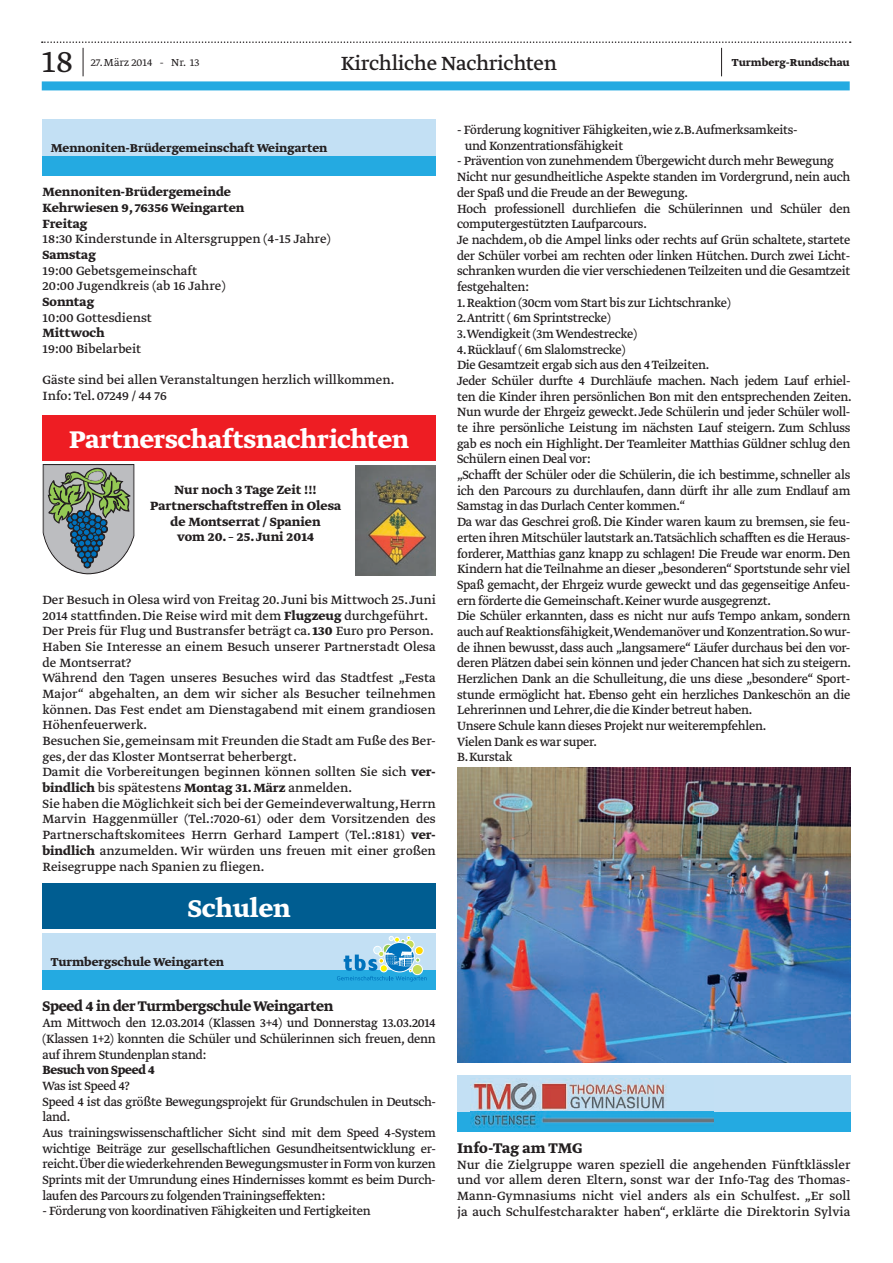
<style>
.page{position:relative;width:893px;height:1263px;background:#fff}
.page>*{position:absolute;margin:0;border:0;box-sizing:border-box;transform-origin:0 0}
.t1{font:300 36px "Greta Text Std";color:#231f20}
.t2{font:700 28.65px "Greta Text Std";color:#fff}
.t3{font:700 28.5px "Greta Text Std";letter-spacing:-.01em;color:#fff}
.t4{font:22.5px "Greta Text Std";letter-spacing:-.015em;color:#231f20}
.t5{font:16.5px "Greta Text Std Bold Min";letter-spacing:-.02em;color:#231f20;scale:.96 1}
.t6{font:16.5px "Greta Text Std Bold Min";color:#231f20}
.t7{font:14.1px/15.8px "Greta Text Std";letter-spacing:-.02em;color:#231f20;scale:.96 1}
.t8{font:14.1px/15.8px "Greta Text Std";color:#231f20}
.t9{font:14.1px/15.8px "Greta Text Std";letter-spacing:-.02em;color:#231f20;text-align:justify}
.t10{font:700 14.1px/15.8px "Greta Text Std";color:#231f20}
.t11{font:700 14.1px "Greta Text Std";letter-spacing:-.02em;color:#231f20;scale:.96 1}
.t12{font:700 13.5px "Greta Text Std";color:#231f20}
.t13{font:700 12px "Greta Text Std";color:#231f20}
.t14{font:300 12px "Greta Text Std";color:#231f20}
.s1{font-weight:700}
</style>
<div class="page">
<div style="left:42px;top:81px;width:808px;height:9px;background:#24aae1"></div>
<svg style="left:42px;top:41px;width:809px;height:35px"></svg>
<div style="left:43px;top:119px;width:393px;height:57px;background:#c3e0f4"></div>
<div style="left:43px;top:156px;width:393px;height:20px;background:#24aae1"></div>
<div style="left:457px;top:1074px;width:393px;height:57px;background:#c3e0f4"></div>
<div style="left:457px;top:1111px;width:393px;height:20px;background:#24aae1"></div>
<img style="left:471px;top:1079px;width:242px;height:48px">
<div style="left:43px;top:933px;width:393px;height:57px;background:#c3e0f4"></div>
<div style="left:43px;top:970px;width:393px;height:20px;background:#24aae1"></div>
<svg style="left:337px;top:936px;width:90px;height:45px"></svg>
<div style="left:43px;top:884px;width:393px;height:45px;background:#005d91"></div>
<div style="left:43px;top:415px;width:393px;height:45px;background:#ee1d23"></div>
<svg style="left:42px;top:464px;width:93px;height:111px;background:#909f97"></svg>
<img style="left:355px;top:465px;width:81px;height:110px">
<img style="left:457px;top:768px;width:393px;height:295px">
<h1 class="t1" style="left:42px;top:41px;width:33px">18</h1>
<p class="t14" style="left:91px;top:56px;width:110px">27. März 2014 - Nr. 13</p>
<h3 class="t4" style="left:341px;top:54px;width:217px">Kirchliche Nachrichten</h3>
<p class="t13" style="left:732px;top:58px;width:119px">Turmberg-Rundschau</p>
<p class="t12" style="left:51px;top:142px;width:278px">Mennoniten-Brüdergemeinschaft Weingarten</p>
<p class="t10" style="left:43px;top:185px;width:204px">Mennoniten-Brü dergemeinde<br>Kehrwiesen 9, 76356 Weingarten<br>Freitag</p>
<p class="t8" style="left:43px;top:232px;width:290px">18:30 Kinderstunde in Altersgruppen (4-15 Jahre)</p>
<p class="t10" style="left:43px;top:248px;width:55px">Samstag</p>
<p class="t8" style="left:43px;top:263px;width:184px">19:00 Gebetsgemeinschaft<br>20:00 Jugendkreis (ab 16 Jahre)</p>
<p class="t10" style="left:43px;top:295px;width:53px">Sonntag</p>
<p class="t8" style="left:43px;top:310px;width:111px">10:00 Gottesdienst</p>
<p class="t10" style="left:43px;top:326px;width:64px">Mittwoch</p>
<p class="t8" style="left:43px;top:342px;width:100px">19:00 Bibelarbeit</p>
<p class="t8" style="left:43px;top:373px;width:353px">Gäste sind bei allen Veranstaltungen herzlich willkommen.<br>Info: Tel. 07249 / 44 76</p>
<h3 class="t3" style="left:69px;top:428px;width:341px">Partnerschaftsnachrichten</h3>
<p class="t10" style="left:150px;top:483px;width:192px;text-align:center">Nur noch 3 Tage Zeit !!!<br>Partnerschaftstreffen in Olesa de Montserrat / Spanien<br>vom 20. – 25. Juni 2014</p>
<p class="t8" style="left:43px;top:592px;width:395px">Der Besuch in Olesa wird von Freitag 20. Juni bis Mittwoch 25. Juni 2014 stattfinden. Die Reise wird mit dem <span class="s1">Flugzeug</span> durchgefü hrt.<br>Der Preis fü r Flug und Bustransfer beträgt ca. <span class="s1">130</span> Euro pro Person.<br>Haben Sie Interesse an einem Besuch unserer Partnerstadt Olesa de Montserrat?<br>Während den Tagen unseres Besuches wird das Stadtfest „Festa Major“ abgehalten, an dem wir sicher als Besucher teilnehmen können. Das Fest endet am Dienstagabend mit einem grandiosen Höhenfeuerwerk.<br>Besuchen Sie, gemeinsam mit Freunden die Stadt am Fuße des Ber&shy;ges, der das Kloster Montserrat beherbergt.<br>Damit die Vorbereitungen beginnen können sollten Sie sich <span class="s1">ver&shy;bindlich</span> bis spätestens <span class="s1">Montag 31. März</span> anmelden.<br>Sie haben die Möglichkeit sich bei der Gemeindeverwaltung, Herrn Marvin Haggenmü ller (Tel.:7020-61) oder dem Vorsitzenden des Partnerschaftskomitees Herrn Gerhard Lampert (Tel.:8181) <span class="s1">ver&shy;bindlich</span> anzumelden. Wir wü rden uns freuen mit einer großen Reisegruppe nach Spanien zu fliegen.</p>
<h2 class="t2" style="left:188px;top:896px;width:104px">Schulen</h2>
<p class="t12" style="left:51px;top:956px;width:175px">Turmbergschule Weingarten</p>
<p class="t5" style="left:43px;top:997px;width:305px">Speed 4 in der Turmbergschule Weingarten</p>
<p class="t7" style="left:43px;top:1016px;width:411px;text-align:justify">Am Mittwoch den 12.03.2014 (Klassen 3+4) und Donnerstag 13.03.2014 (Klassen 1+2) konnten die Schü ler und Schü lerinnen sich freuen, denn auf ihrem Stundenplan stand:</p>
<p class="t11" style="left:43px;top:1064px;width:118px">Besuch von Speed 4</p>
<p class="t7" style="left:43px;top:1078px;width:411px">Was ist Speed 4?<br>Speed 4 ist das größte Bewegungsprojekt fü r Grundschulen in Deutsch&shy;land.<br>Aus trainingswissenschaftlicher Sicht sind mit dem Speed 4-System wichtige Beiträge zur gesellschaftlichen Gesundheitsentwicklung er&shy;reicht.Über die wiederkehrenden Bewegungsmuster in Form von kurzen Sprints mit der Umrundung eines Hindernisses kommt es beim Durch&shy;laufen des Parcours zu folgenden Trainingseffekten:</p>
<p class="t7" style="left:43px;top:1204px;width:343px">- Förderung von koordinativen Fähigkeiten und Fertigkeiten</p>
<p class="t7" style="left:465px;top:123px;width:348px;text-indent:-8px">- Förderung kognitiver Fähigkeiten,wie z.B.Aufmerksamkeits&shy;und Konzentrationsfähigkeit</p>
<p class="t7" style="left:457px;top:154px;width:411px">- Prävention von zunehmendem Übergewicht durch mehr Bewegung Nicht nur gesundheitliche Aspekte standen im Vordergrund, nein auch der Spaß und die Freude an der Bewegung.<br>Hoch professionell durchliefen die Schü lerinnen und Schü ler den computergestü tzten Laufparcours.<br>Je nachdem, ob die Ampel links oder rechts auf Grü n schaltete, startete der Schü ler vorbei am rechten oder linken Hü tchen. Durch zwei Licht&shy;schranken wurden die vier verschiedenen Teilzeiten und die Gesamtzeit festgehalten:</p>
<p class="t7" style="left:457px;top:295px;width:287px">1. Reaktion (30cm vom Start bis zur Lichtschranke)<br>2.Antritt ( 6m Sprintstrecke)<br>3.Wendigkeit (3m Wendestrecke)</p>
<p class="t7" style="left:457px;top:342px;width:413px">4. Rü cklauf ( 6m Slalomstrecke)<br>Die Gesamtzeit ergab sich aus den 4 Teilzeiten.<br>Jeder Schü ler durfte 4 Durchläufe machen. Nach jedem Lauf erhiel&shy;ten die Kinder ihren persönlichen Bon mit den entsprechenden Zeiten.<br>Nun wurde der Ehrgeiz geweckt. Jede Schü lerin und jeder Schü ler woll&shy;te ihre persönliche Leistung im nächsten Lauf steigern. Zum Schluss gab es noch ein Highlight. Der Teamleiter Matthias Gü ldner schlug den Schü lern einen Deal vor:<br>„Schafft der Schü ler oder die Schü lerin, die ich bestimme, schneller als ich den Parcours zu durchlaufen, dann dü rft ihr alle zum Endlauf am Samstag in das Durlach Center kommen.“<br>Da war das Geschrei groß. Die Kinder waren kaum zu bremsen, sie feu&shy;erten ihren Mitschü ler lautstark an.Tatsächlich schafften es die Heraus&shy;forderer, Matthias ganz knapp zu schlagen! Die Freude war enorm. Den Kindern hat die Teilnahme an dieser „besonderen“ Sportstunde sehr viel Spaß gemacht, der Ehrgeiz wurde geweckt und das gegenseitige Anfeu&shy;ern förderte die Gemeinschaft. Keiner wurde ausgegrenzt.<br>Die Schü ler erkannten, dass es nicht nur aufs Tempo ankam, sondern auch auf Reaktionsfähigkeit,Wendemanöver und Konzentration.So wur&shy;de ihnen bewusst, dass auch „langsamere“ Läufer durchaus bei den vor&shy;deren Plätzen dabei sein können und jeder Chancen hat sich zu steigern.<br>Herzlichen Dank an die Schulleitung, die uns diese „besondere“ Sport&shy;stunde ermöglicht hat. Ebenso geht ein herzliches Dankeschön an die Lehrerinnen und Lehrer, die die Kinder betreut haben.<br>Unsere Schule kann dieses Projekt nur weiterempfehlen.<br>Vielen Dank es war super.<br>B. Kurstak</p>
<p class="t6" style="left:457px;top:1138px;width:127px">Info-Tag am TMG</p>
<p class="t9" style="left:457px;top:1157px;width:395px">Nur die Zielgruppe waren speziell die angehenden Fü nftklässler und vor allem deren Eltern, sonst war der Info-Tag des Thomas-Mann-Gymnasiums nicht viel anders als ein Schulfest. „Er soll ja auch Schulfestcharakter haben“, erklärte die Direktorin Sylvia</p>
</div>
